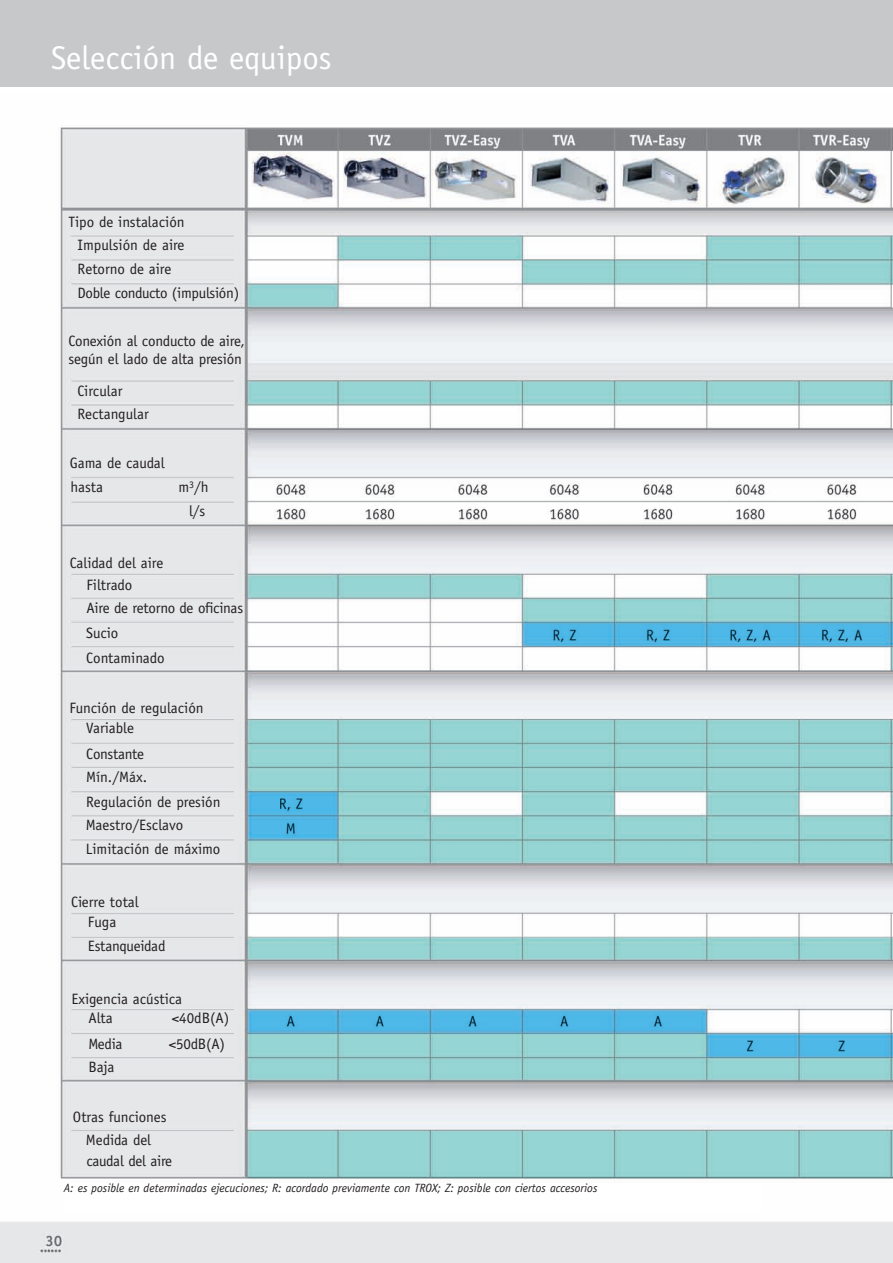
<style>
.page{position:relative;width:893px;height:1263px;background:#fff}
.page>*{position:absolute;margin:0;border:0;box-sizing:border-box;transform-origin:0 0}
.t1{font:33px "Officina Sans";color:#fff}
.t2{font:15px/23.7px "Officina Sans";color:#231f20}
.t3{font:italic 12px "Officina Sans";color:#231f20}
</style>
<div class="page">
<img style="left:0;top:127px;width:893px;height:1136px">
<div style="left:0;top:0;width:893px;height:87px;background:#c7c8ca"></div>
<div style="left:64px;top:1183px;width:698px;height:29px;background:#fff"></div>
<h1 class="t1" style="left:51px;top:46px;width:282px">Selección de equipos</h1>
<p class="t2" style="left:77px;top:211px;width:163px;text-indent:-9px">Tipo de instalación<br>Impulsión de aire<br>Retorno de aire<br>Doble conducto (impulsión)</p>
<p class="t2" style="left:68px;top:333px;width:178px;line-height:18px">Conexión al conducto de aire, según el lado de alta presión</p>
<p class="t2" style="left:77px;top:381px;width:73px;line-height:22.8px">Circular<br>Rectangular</p>
<p class="t2" style="left:70px;top:452px;width:97px;line-height:24.2px">Gama de caudal hasta</p>
<p class="t2" style="left:178px;top:476px;width:32px">m<sup>3</sup>/h</p>
<p class="t2" style="left:189px;top:500px;width:18px">l/s</p>
<p class="t2" style="left:87px;top:554px;width:78px;line-height:21.3px;text-indent:-17px">Calidad del aire<br>Filtrado</p>
<p class="t2" style="left:86px;top:597px;width:158px;line-height:24.6px">Aire de retorno de oficinas<br>Sucio<br>Contaminado</p>
<p class="t2" style="left:86px;top:699px;width:119px;line-height:19.8px;text-indent:-17px">Función de regulación<br>Variable</p>
<p class="t2" style="left:86px;top:743px;width:63px;line-height:23.1px">Constante<br>Mín./Máx.</p>
<p class="t2" style="left:86px;top:792px;width:136px;line-height:23px">Regulación de presión<br>Maestro/Esclavo</p>
<p class="t2" style="left:86px;top:838px;width:136px">Limitación de máximo</p>
<p class="t2" style="left:71px;top:894px;width:69px;line-height:19.8px;text-align:center">Cierre total<br>Fuga</p>
<p class="t2" style="left:88px;top:935px;width:79px">Estanqueidad</p>
<p class="t2" style="left:88px;top:990px;width:95px;line-height:19.8px;text-indent:-17px">Exigencia acústica<br>Alta</p>
<p class="t2" style="left:172px;top:1007px;width:59px">&lt;40dB(A)</p>
<p class="t2" style="left:88px;top:1033px;width:36px">Media</p>
<p class="t2" style="left:169px;top:1033px;width:58px">&lt;50dB(A)</p>
<p class="t2" style="left:89px;top:1056px;width:27px">Baja</p>
<p class="t2" style="left:86px;top:1107px;width:88px;line-height:21.9px;text-indent:-13px">Otras funciones<br>Medida del caudal del aire</p>
<p class="t3" style="left:64px;top:1183px;width:535px">A: es posible en determinadas ejecuciones; R: acordado previamente con TROX; Z: posible con ciertos accesorios</p>
</div>
